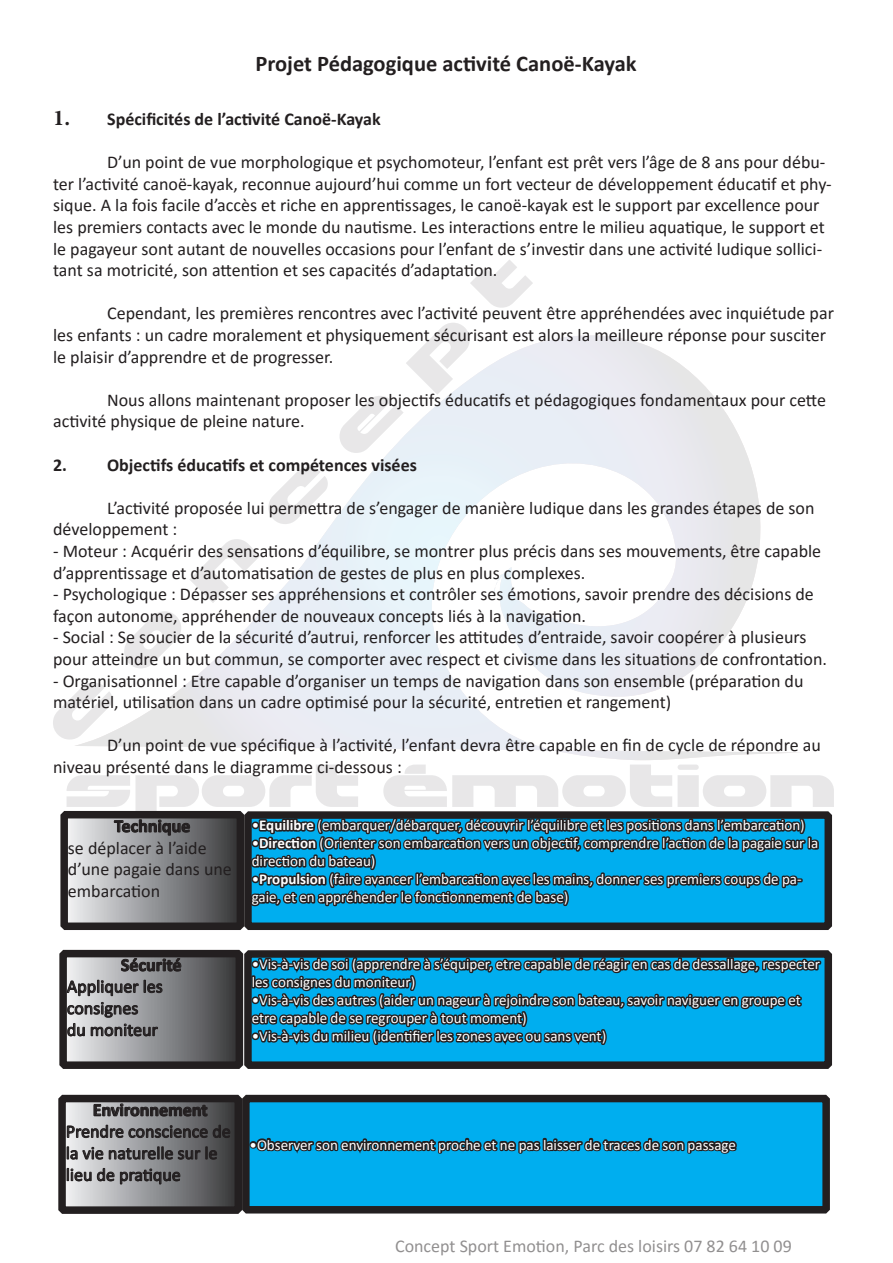
<style>
.page{position:relative;width:893px;height:1263px;background:#fff}
.page>*{position:absolute;margin:0;border:0;box-sizing:border-box;transform-origin:0 0}
.t1{font:700 22.5px "Calibri";color:#231f20}
.t2{font:18px/21.6px "Calibri";color:#231f20}
.t3{font:700 18px "Calibri";color:#231f20}
.t4{font:15px/18px "Calibri";color:#fff}
.s1{font-family:"Minion Pro";font-size:22.5px}
.s2{font-weight:700}
</style>
<div class="page">
<svg style="left:53px;top:695px;width:21px;height:44px"></svg>
<svg style="left:437px;top:323px;width:31px;height:9px"></svg>
<svg style="left:470px;top:260px;width:63px;height:48px"></svg>
<svg style="left:74px;top:335px;width:724px;height:425px"></svg>
<div style="left:64px;top:815px;width:176px;height:111px;background:linear-gradient(to right,#f3f4f7,#393a3d)"></div>
<div style="left:60px;top:811px;width:184px;height:119px;border:8px solid #231f20"></div>
<div style="left:63px;top:954px;width:176px;height:111px;background:linear-gradient(to right,#f2f3f5,#393a3d)"></div>
<svg style="left:121px;top:959px;width:61px;height:13px"></svg>
<svg style="left:68px;top:979px;width:95px;height:17px;background:#8a8a8c"></svg>
<svg style="left:68px;top:1002px;width:90px;height:34px;background:#939395"></svg>
<div style="left:59px;top:950px;width:184px;height:119px;border:8px solid #231f20"></div>
<div style="left:62px;top:1098px;width:176px;height:112px;background:linear-gradient(to right,#f3f4f6,#393a3d)"></div>
<svg style="left:93px;top:1104px;width:115px;height:13px"></svg>
<svg style="left:67px;top:1124px;width:164px;height:14px;background:#6d6d6f"></svg>
<svg style="left:67px;top:1146px;width:150px;height:14px;background:#737375"></svg>
<svg style="left:67px;top:1167px;width:114px;height:17px;background:#868587"></svg>
<div style="left:58px;top:1095px;width:184px;height:119px;border:8px solid #231f20"></div>
<div style="left:248px;top:815px;width:580px;height:111px;background:#00aeef"></div>
<svg style="left:67px;top:764px;width:767px;height:153px"></svg>
<div style="left:244px;top:811px;width:588px;height:119px;border:8px solid #231f20"></div>
<svg style="left:253px;top:959px;width:570px;height:99px;background:#0a81ae"></svg>
<div style="left:244px;top:950px;width:588px;height:119px;border:8px solid #231f20"></div>
<div style="left:246px;top:1098px;width:580px;height:112px;background:#00aeef"></div>
<svg style="left:251px;top:1137px;width:486px;height:17px"></svg>
<div style="left:242px;top:1095px;width:588px;height:118px;border:8px solid #231f20"></div>
<p class="t1" style="left:255px;top:47px;width:383px">Projet Pédagogique activité Canoë-Kayak</p>
<p class="t3" style="left:53px;top:106px;width:329px"><span class="s1">1.</span> Spécificités de l’activité Canoë-Kayak</p>
<p class="t2" style="left:53px;top:151px;width:780px;text-indent:54px">D’un point de vue morphologique et psychomoteur, l’enfant est prêt vers l’âge de 8 ans pour débu&shy;ter l’activité canoë-kayak, reconnue aujourd’hui comme un fort vecteur de développement éducatif et phy&shy;sique. A la fois facile d’accès et riche en apprentissages, le canoë-kayak est le support par excellence pour les premiers contacts avec le monde du nautisme. Les interactions entre le milieu aquatique, le support et le pagayeur sont autant de nouvelles occasions pour l’enfant de s’investir dans une activité ludique sollici&shy;tant sa motricité, son attention et ses capacités d’adaptation.</p>
<p class="t2" style="left:53px;top:302px;width:782px;text-indent:54px">Cependant, les premières rencontres avec l’activité peuvent être appréhendées avec inquiétude par les enfants : un cadre moralement et physiquement sécurisant est alors la meilleure réponse pour susciter le plaisir d’apprendre et de progresser.</p>
<p class="t2" style="left:53px;top:388px;width:774px;text-indent:54px">Nous allons maintenant proposer les objectifs éducatifs et pédagogiques fondamentaux pour cette activité physique de pleine nature.</p>
<p class="t3" style="left:53px;top:452px;width:365px">2. Objectifs éducatifs et compétences visées</p>
<p class="t2" style="left:53px;top:496px;width:763px;text-indent:54px">L’activité proposée lui permettra de s’engager de manière ludique dans les grandes étapes de son développement :</p>
<p class="t2" style="left:53px;top:540px;width:770px">- Moteur : Acquérir des sensations d’équilibre, se montrer plus précis dans ses mouvements, être capable d’apprentissage et d’automatisation de gestes de plus en plus complexes.</p>
<p class="t2" style="left:53px;top:583px;width:762px">- Psychologique : Dépasser ses appréhensions et contrôler ses émotions, savoir prendre des décisions de façon autonome, appréhender de nouveaux concepts liés à la navigation.</p>
<p class="t2" style="left:53px;top:626px;width:775px">- Social : Se soucier de la sécurité d’autrui, renforcer les attitudes d’entraide, savoir coopérer à plusieurs pour atteindre un but commun, se comporter avec respect et civisme dans les situations de confrontation.</p>
<p class="t2" style="left:53px;top:669px;width:752px">- Organisationnel : Etre capable d’organiser un temps de navigation dans son ensemble (préparation du matériel, utilisation dans un cadre optimisé pour la sécurité, entretien et rangement)</p>
<p class="t2" style="left:53px;top:734px;width:769px;text-indent:54px">D’un point de vue spécifique à l’activité, l’enfant devra être capable en fin de cycle de répondre au niveau présenté dans le diagramme ci-dessous :</p>
<p class="t3" style="left:114px;top:813px;width:78px">Technique</p>
<p class="t2" style="left:68px;top:836px;width:140px">se déplacer à l’aide</p>
<p class="t2" style="left:68px;top:858px;width:165px">d’une pagaie dans une</p>
<p class="t2" style="left:68px;top:879px;width:94px">embarcation</p>
<p class="t4" style="left:252px;top:816px;width:555px">•<span class="s2">Equilibre</span> (embarquer/débarquer, découvrir l’équilibre et les positions dans l’embarcation)</p>
<p class="t4" style="left:252px;top:834px;width:568px">•<span class="s2">Direction</span> (Orienter son embarcation vers un objectif, comprendre l’action de la pagaie sur la direction du bateau)</p>
<p class="t4" style="left:252px;top:870px;width:552px">•<span class="s2">Propulsion</span> (faire avancer l’embarcation avec les mains, donner ses premiers coups de pa&shy;gaie, et en appréhender le fonctionnement de base)</p>
<p class="t3" style="left:121px;top:952px;width:62px">Sécurité</p>
<p class="t2" style="left:67px;top:975px;width:97px">Appliquer les consignes</p>
<p class="t2" style="left:67px;top:1018px;width:92px">du moniteur</p>
<p class="t4" style="left:252px;top:954px;width:570px">•Vis-à-vis de soi (apprendre à s’équiper, etre capable de réagir en cas de dessallage, respecter les consignes du moniteur)</p>
<p class="t4" style="left:252px;top:990px;width:551px">•Vis-à-vis des autres (aider un nageur à rejoindre son bateau, savoir naviguer en groupe et etre capable de se regrouper à tout moment)</p>
<p class="t4" style="left:252px;top:1026px;width:356px">•Vis-à-vis du milieu (identifier les zones avec ou sans vent)</p>
<p class="t3" style="left:93px;top:1097px;width:116px">Environnement</p>
<p class="t2" style="left:66px;top:1120px;width:166px">Prendre conscience de la vie naturelle sur le lieu de pratique</p>
<p class="t4" style="left:250px;top:1135px;width:488px">•Observer son environnement proche et ne pas laisser de traces de son passage</p>
<p class="t2" style="left:395px;top:1235px;width:398px">Concept Sport Emotion, Parc des loisirs 07 82 64 10 09</p>
</div>
